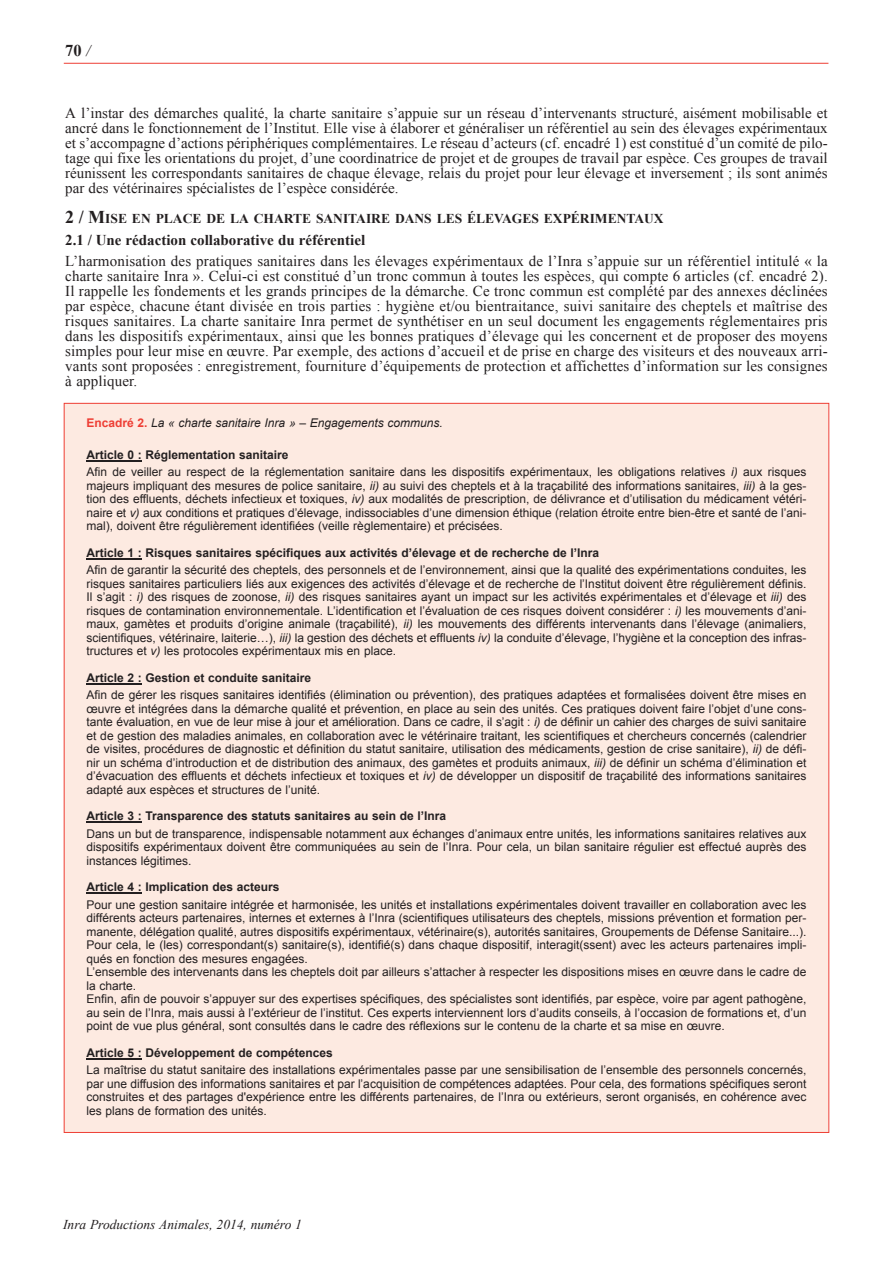
<style>
.page{position:relative;width:893px;height:1263px;background:#fff}
.page>*{position:absolute;margin:0;border:0;box-sizing:border-box;transform-origin:0 0}
.t1{font:700 16.5px "Times New Roman";color:#231f20}
.t2{font:15px/15px "Times New Roman";letter-spacing:.01em;color:#231f20;text-align:justify}
.t3{font:700 13.5px "Times New Roman";color:#231f20}
.t4{font:italic 13.5px "Times New Roman";color:#231f20}
.t5{font:12px/13.5px "Arial";color:#231f20}
.t6{font:italic 12px "Arial";color:#231f20}
.s1{font-weight:400;font-style:italic;font-size:15.75px}
.s2{font-size:18px}
.s3{font-weight:700}
.s4{font-weight:700;font-style:normal;color:#ee3e34}
.s5{font-style:italic}
</style>
<div class="page">
<div style="left:65px;top:404px;width:763px;height:728px;background:#fdeae1"></div>
<hr style="left:87px;top:460px;width:55px;height:1px;background:#231f20">
<hr style="left:87px;top:558px;width:55px;height:1px;background:#231f20">
<hr style="left:87px;top:683px;width:55px;height:1px;background:#231f20">
<hr style="left:87px;top:821px;width:55px;height:2px;background:#231f20">
<hr style="left:87px;top:893px;width:55px;height:1px;background:#231f20">
<hr style="left:87px;top:1058px;width:55px;height:2px;background:#231f20">
<hr style="left:64px;top:63px;width:764px;height:1px;background:#ee3e34">
<p class="t1" style="left:65px;top:41px;width:27px">70 <span class="s1">/</span></p>
<p class="t2" style="left:65px;top:106px;width:764px">A l’instar des démarches qualité, la charte sanitaire s’appuie sur un réseau d’intervenants structuré, aisément mobilisable et ancré dans le fonctionnement de l’Institut. Elle vise à élaborer et généraliser un référentiel au sein des élevages expérimentaux et s’accompagne d’actions périphériques complémentaires. Le réseau d’acteurs (cf. encadré 1) est constitué d’un comité de pilo&shy;tage qui fixe les orientations du projet, d’une coordinatrice de projet et de groupes de travail par espèce. Ces groupes de travail réunissent les correspondants sanitaires de chaque élevage, relais du projet pour leur élevage et inversement ; ils sont animés par des vétérinaires spécialistes de l’espèce considérée.</p>
<p class="t3" style="left:65px;top:211px;width:600px"><span class="s2">2 / M</span>ISE EN PLACE DE LA CHARTE SANITAIRE DANS LES ÉLEVAGES EXPÉRIMENTAUX</p>
<p class="t2" style="left:65px;top:229px;width:764px;line-height:21.5px"><span class="s3">2.1 / Une rédaction collaborative du référentiel<br></span>L’harmonisation des pratiques sanitaires dans les élevages expérimentaux de l’Inra s’appuie sur un référentiel intitulé « la</p>
<p class="t2" style="left:65px;top:268px;width:764px">charte sanitaire Inra ». Celui-ci est constitué d’un tronc commun à toutes les espèces, qui compte 6 articles (cf. encadré 2).<br>Il rappelle les fondements et les grands principes de la démarche. Ce tronc commun est complété par des annexes déclinées par espèce, chacune étant divisée en trois parties : hygiène et/ou bientraitance, suivi sanitaire des cheptels et maîtrise des risques sanitaires. La charte sanitaire Inra permet de synthétiser en un seul document les engagements réglementaires pris dans les dispositifs expérimentaux, ainsi que les bonnes pratiques d’élevage qui les concernent et de proposer des moyens simples pour leur mise en œuvre. Par exemple, des actions d’accueil et de prise en charge des visiteurs et des nouveaux arri&shy;vants sont proposées : enregistrement, fourniture d’équipements de protection et affichettes d’information sur les consignes à appliquer.</p>
<p class="t6" style="left:87px;top:416px;width:358px"><span class="s4">Encadré 2.</span> La « charte sanitaire Inra » – Engagements communs.</p>
<p class="t5" style="left:87px;top:445px;width:721px;line-height:17.7px"><span class="s3">Article 0 : Réglementation sanitaire<br></span>Afin de veiller au respect de la réglementation sanitaire dans les dispositifs expérimentaux, les obligations relatives <span class="s5">i)</span> aux risques</p>
<p class="t5" style="left:87px;top:479px;width:721px;text-align:justify">majeurs impliquant des mesures de police sanitaire, <span class="s5">ii)</span> au suivi des cheptels et à la traçabilité des informations sanitaires, <span class="s5">iii)</span> à la ges&shy;tion des effluents, déchets infectieux et toxiques, <span class="s5">iv)</span> aux modalités de prescription, de délivrance et d’utilisation du médicament vétéri&shy;naire et <span class="s5">v)</span> aux conditions et pratiques d’élevage, indissociables d’une dimension éthique (relation étroite entre bien-être et santé de l’ani&shy;mal), doivent être régulièrement identifiées (veille règlementaire) et précisées.</p>
<p class="t5" style="left:87px;top:543px;width:721px;line-height:17.7px"><span class="s3">Article 1 : Risques sanitaires spécifiques aux activités d’élevage et de recherche de l’Inra<br></span>Afin de garantir la sécurité des cheptels, des personnels et de l’environnement, ainsi que la qualité des expérimentations conduites, les</p>
<p class="t5" style="left:87px;top:577px;width:721px;text-align:justify">risques sanitaires particuliers liés aux exigences des activités d’élevage et de recherche de l’Institut doivent être régulièrement définis.<br>Il s’agit : <span class="s5">i)</span> des risques de zoonose, <span class="s5">ii)</span> des risques sanitaires ayant un impact sur les activités expérimentales et d’élevage et <span class="s5">iii)</span> des risques de contamination environnementale. L’identification et l’évaluation de ces risques doivent considérer : <span class="s5">i)</span> les mouvements d’ani&shy;maux, gamètes et produits d’origine animale (traçabilité), <span class="s5">ii)</span> les mouvements des différents intervenants dans l’élevage (animaliers, scientifiques, vétérinaire, laiterie…), <span class="s5">iii)</span> la gestion des déchets et effluents <span class="s5">iv)</span> la conduite d’élevage, l’hygiène et la conception des infras&shy;tructures et <span class="s5">v)</span> les protocoles expérimentaux mis en place.</p>
<p class="t5" style="left:87px;top:668px;width:721px;line-height:17.7px"><span class="s3">Article 2 : Gestion et conduite sanitaire<br></span>Afin de gérer les risques sanitaires identifiés (élimination ou prévention), des pratiques adaptées et formalisées doivent être mises en</p>
<p class="t5" style="left:87px;top:702px;width:721px;text-align:justify">œuvre et intégrées dans la démarche qualité et prévention, en place au sein des unités. Ces pratiques doivent faire l’objet d’une cons&shy;tante évaluation, en vue de leur mise à jour et amélioration. Dans ce cadre, il s’agit : <span class="s5">i)</span> de définir un cahier des charges de suivi sanitaire et de gestion des maladies animales, en collaboration avec le vétérinaire traitant, les scientifiques et chercheurs concernés (calendrier de visites, procédures de diagnostic et définition du statut sanitaire, utilisation des médicaments, gestion de crise sanitaire), <span class="s5">ii)</span> de défi&shy;nir un schéma d’introduction et de distribution des animaux, des gamètes et produits animaux, <span class="s5">iii)</span> de définir un schéma d’élimination et d’évacuation des effluents et déchets infectieux et toxiques et <span class="s5">iv)</span> de développer un dispositif de traçabilité des informations sanitaires adapté aux espèces et structures de l’unité.</p>
<p class="t5" style="left:87px;top:807px;width:721px;line-height:17.7px"><span class="s3">Article 3 : Transparence des statuts sanitaires au sein de l’Inra<br></span>Dans un but de transparence, indispensable notamment aux échanges d’animaux entre unités, les informations sanitaires relatives aux</p>
<p class="t5" style="left:87px;top:840px;width:721px">dispositifs expérimentaux doivent être communiquées au sein de l’Inra. Pour cela, un bilan sanitaire régulier est effectué auprès des instances légitimes.</p>
<p class="t5" style="left:87px;top:878px;width:721px;line-height:17.7px"><span class="s3">Article 4 : Implication des acteurs<br></span>Pour une gestion sanitaire intégrée et harmonisée, les unités et installations expérimentales doivent travailler en collaboration avec les</p>
<p class="t5" style="left:87px;top:911px;width:721px">différents acteurs partenaires, internes et externes à l’Inra (scientifiques utilisateurs des cheptels, missions prévention et formation per&shy;manente, délégation qualité, autres dispositifs expérimentaux, vétérinaire(s), autorités sanitaires, Groupements de Défense Sanitaire...).<br>Pour cela, le (les) correspondant(s) sanitaire(s), identifié(s) dans chaque dispositif, interagit(ssent) avec les acteurs partenaires impli&shy;qués en fonction des mesures engagées.<br>L’ensemble des intervenants dans les cheptels doit par ailleurs s’attacher à respecter les dispositions mises en œuvre dans le cadre de la charte.<br>Enfin, afin de pouvoir s’appuyer sur des expertises spécifiques, des spécialistes sont identifiés, par espèce, voire par agent pathogène, au sein de l’Inra, mais aussi à l’extérieur de l’institut. Ces experts interviennent lors d’audits conseils, à l’occasion de formations et, d’un point de vue plus général, sont consultés dans le cadre des réflexions sur le contenu de la charte et sa mise en œuvre.</p>
<p class="t5" style="left:87px;top:1043px;width:721px;line-height:17.7px"><span class="s3">Article 5 : Développement de compétences<br></span>La maîtrise du statut sanitaire des installations expérimentales passe par une sensibilisation de l’ensemble des personnels concernés,</p>
<p class="t5" style="left:87px;top:1077px;width:721px;text-align:justify">par une diffusion des informations sanitaires et par l’acquisition de compétences adaptées. Pour cela, des formations spécifiques seront construites et des partages d'expérience entre les différents partenaires, de l’Inra ou extérieurs, seront organisés, en cohérence avec les plans de formation des unités.</p>
<p class="t4" style="left:63px;top:1217px;width:240px">Inra Productions Animales, 2014, numéro 1</p>
</div>
